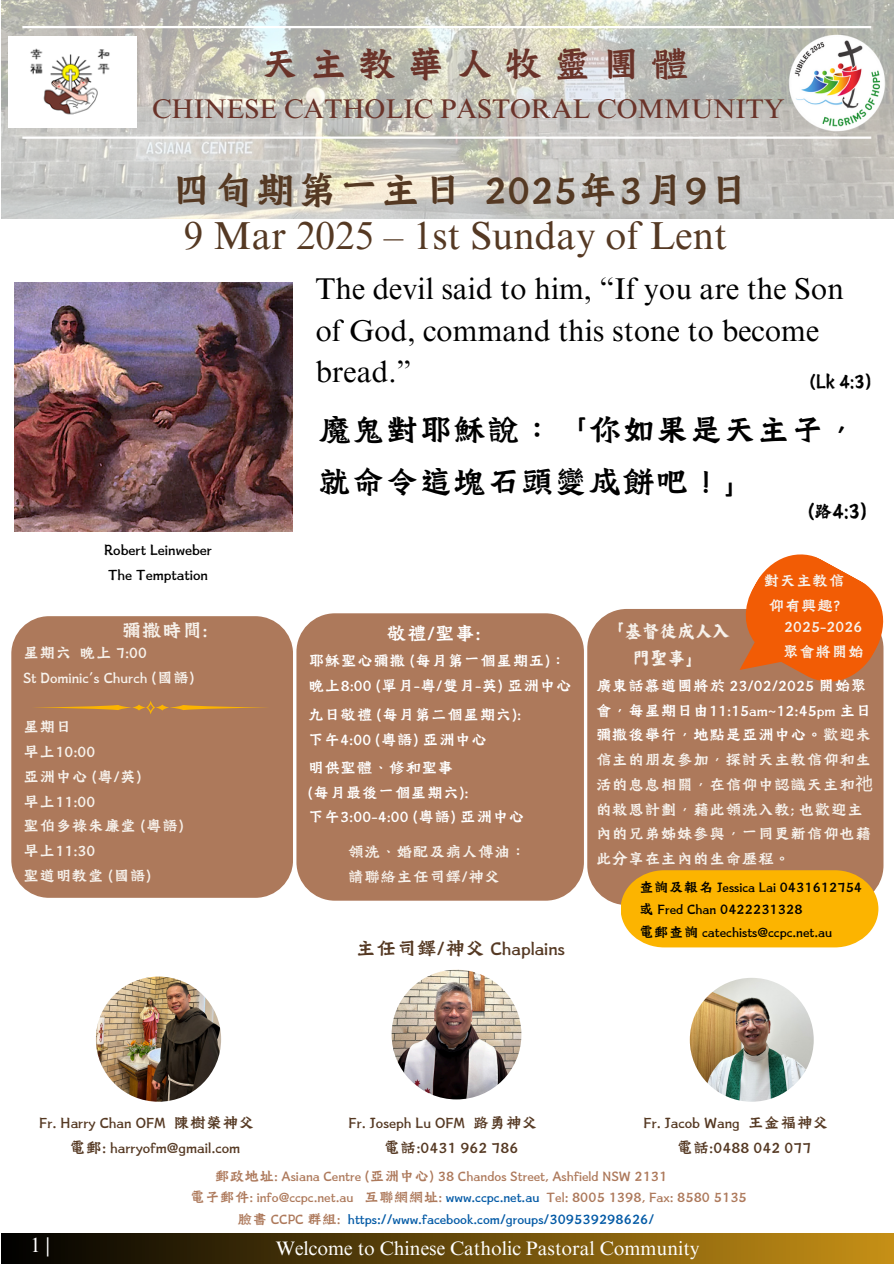
<style>
.page{position:relative;width:894px;height:1264px;background:#fff}
.page>*{position:absolute;margin:0;border:0;box-sizing:border-box;transform-origin:0 0}
.t1{font:46.5px "Canva Tide Kaplan HK";color:#553923}
.t2{font:43.5px "Canva Tide Kaplan HK";letter-spacing:.22em;color:#6a3329}
.t3{font:39px "Times NRMT Pro";color:#553923}
.t4{font:37.5px/51.8px "Canva Tide Kaplan HK";color:#000}
.t5{font:30px/41.7px "Times NRMT Pro";color:#000}
.t6{font:27px "Times NRMT Pro";color:#6a3329}
.t7{font:22.5px "Canva Tide Kaplan HK";color:#553923}
.t8{font:22.5px "Canva Tide Kaplan HK";color:#fff}
.t9{font:22.5px "Canva Tide Kaplan HK";color:#f7f2ec}
.t10{font:20.4px "Times NRMT Pro";color:#fff}
.t11{font:19.5px "Times NRMT Pro";color:#fff}
.t12{font:19.5px/27px "Canva Yi Cai TC";color:#f7f2ec;text-align:center}
.t13{font:19.5px "Canva Yi Cai TC";color:#000}
.t14{font:18px/24.8px "Canva Tide Kaplan HK";color:#f7f2ec}
.t15{font:18px/24.8px "Canva Tide Kaplan HK";color:#fff}
.t16{font:18px/24.8px "Canva Tide Kaplan HK";color:#553923}
.t17{font:18px/24.8px "Canva Tide Kaplan HK";color:#000}
.t18{font:18px "Canva Yi Cai TC";color:#000}
.t19{font:16.5px "Canva Tide Kaplan HK";color:#ad795b}
.t20{font:16.5px "Canva Tide Kaplan HK";color:#000}
.t21{font:16.5px "Canva Tide Kaplan HK";color:#035aa6}
.s1{color:#fff}
.s2{font-family:"Noto Sans CJ Ksc"}
.s3{color:#035aa6}
.s4{color:#ad795b}
</style>
<div class="page">
<img style="left:1px;top:0;width:892px;height:218px">
<hr style="left:22px;top:26px;width:849px;height:2px;background:#fff">
<hr style="left:22px;top:136px;width:849px;height:3px;background:#fff">
<img style="left:8px;top:36px;width:130px;height:93px">
<div style="left:11px;top:616px;width:282px;height:281px;background:#ad795b;border-radius:38px"></div>
<div style="left:296px;top:613px;width:287px;height:287px;background:#ad795b;border-radius:38px"></div>
<div style="left:587px;top:609px;width:296px;height:296px;background:#ad795b;border-radius:40px"></div>
<img style="left:391px;top:969px;width:130px;height:130px;border-radius:50%">
<img style="left:96px;top:976px;width:125px;height:125px;border-radius:50%">
<img style="left:689px;top:977px;width:124px;height:124px;border-radius:50%">
<svg style="left:741px;top:554px;width:143px;height:134px"></svg>
<svg style="left:35px;top:701px;width:231px;height:13px"></svg>
<div style="left:1px;top:1233px;width:892px;height:30px;background:linear-gradient(to right,#000,#c69016)"></div>
<svg style="left:620px;top:870px;width:258px;height:77px;background:#f9b40d"></svg>
<img style="left:768px;top:0;width:125px;height:180px">
<img style="left:14px;top:282px;width:278px;height:249px">
<p class="t2" style="left:260px;top:39px;width:430px">天主教華人牧靈團體</p>
<h1 class="t6" style="left:152px;top:98px;width:633px">CHINESE CATHOLIC PASTORAL COMMUNITY</h1>
<h4 class="t1" style="left:170px;top:163px;width:580px">四旬期第一主日 2025年3月9日</h4>
<p class="t3" style="left:184px;top:221px;width:544px">9 Mar 2025 – 1st Sunday of Lent</p>
<h2 class="t5" style="left:315px;top:271px;width:530px">The devil said to him, “If you are the Son of God, command this stone to become bread.”</h2>
<h6 class="t4" style="left:317px;top:402px;width:542px">魔鬼對耶穌說：「你如果是天主子，就命令這塊石頭變成餅吧！」</h6>
<p class="t18" style="left:809px;top:373px;width:64px">(Lk 4:3)</p>
<p class="t17" style="left:104px;top:537px;width:109px">Robert Leinweber<br>The Temptation</p>
<h6 class="t9" style="left:121px;top:617px;width:88px">彌撒時間:</h6>
<p class="t14" style="left:23px;top:639px;width:173px">星期六晚上 7:00<br>St Dominic’s Church (國語)</p>
<h5 class="t14" style="left:23px;top:713px;width:162px">星期日<br>早上10:00<br>亞洲中心 (粵/英)<br>早上11:00<br>聖伯多祿朱廉堂 (粵語)早上11:30<br>聖道明教堂 (國語)</h5>
<h6 class="t8" style="left:386px;top:620px;width:95px">敬禮/聖事:</h6>
<h6 class="t15" style="left:308px;top:648px;width:265px">耶穌聖心彌撒 (每月第一個星期五)：晚上8:00 (單月-粵/雙月-英) 亞洲中心</h6>
<h6 class="t15" style="left:308px;top:701px;width:215px">九日敬禮 (每月第二個星期六):下午4:00 (粵語) 亞洲中心</h6>
<p class="t15" style="left:308px;top:754px;width:218px">明供聖體、修和聖事<br>(每月最後一個星期六):<br>下午3:00-4:00 (粵語) 亞洲中心</p>
<p class="t14" style="left:348px;top:838px;width:180px">領洗、婚配及病人傅油：請聯絡主任司鐸/神父</p>
<h6 class="t7" style="left:356px;top:934px;width:210px">主任司鐸/神父 Chaplains</h6>
<p class="t13" style="left:807px;top:501px;width:61px">(路4:3)</p>
<h6 class="t14" style="left:763px;top:567px;width:83px">對天主教信仰有興趣?</h6>
<p class="t14" style="left:782px;top:613px;width:83px">2025-2026聚會將開始</p>
<h5 class="t12" style="left:607px;top:618px;width:124px">「基督徒成人入門聖事」</h5>
<h6 class="t14" style="left:595px;top:672px;width:279px"><span class="s1">廣東話慕道團將於 23/02/2025 開始聚會，每星期日由11:15am~12:45pm 主日彌撒後舉行，地點是亞洲中心。</span>歡迎未信主的朋友參加，探討天主教信仰和生活的息息相關，在信仰中認識天主和<span class="s2">祂</span>的救恩計劃，藉此領洗入教; 也歡迎主內的兄弟姊妹參與，一同更新信仰也藉此分享在主內的生命歷程。</h6>
<p class="t20" style="left:639px;top:877px;width:224px">查詢及報名 Jessica Lai 0431612754</p>
<h6 class="t20" style="left:639px;top:899px;width:165px">或 Fred Chan 0422231328</h6>
<h6 class="t20" style="left:639px;top:922px;width:194px">電郵查詢 catechists@ccpc.net.au</h6>
<h6 class="t16" style="left:384px;top:1109px;width:155px;text-indent:-35px">Fr. Joseph Lu OFM 路勇神父電話:0431 962 786</h6>
<h5 class="t16" style="left:70px;top:1109px;width:186px;text-indent:-30px">Fr. Harry Chan OFM 陳樹榮神父電郵: harryofm@gmail.com</h5>
<h6 class="t16" style="left:676px;top:1109px;width:153px;text-indent:-33px">Fr. Jacob Wang 王金福神父電話:0488 042 077</h6>
<p class="t19" style="left:215px;top:1166px;width:454px">郵政地址: Asiana Centre (亞洲中心) 38 Chandos Street, Ashfield NSW 2131</p>
<h3 class="t19" style="left:190px;top:1187px;width:558px">電子郵件: info@ccpc.net.au 互聯網網址: <span class="s3">www.ccpc.net.au</span> Tel: 8005 1398, Fax: 8580 5135</h3>
<h6 class="t21" style="left:237px;top:1209px;width:418px"><span class="s4">臉書 CCPC 群組:</span> https://www.facebook.com/groups/309539298626/</h6>
<h1 class="t10" style="left:30px;top:1237px;width:21px">1|</h1>
<h2 class="t11" style="left:276px;top:1241px;width:425px">Welcome to Chinese Catholic Pastoral Community</h2>
</div>
